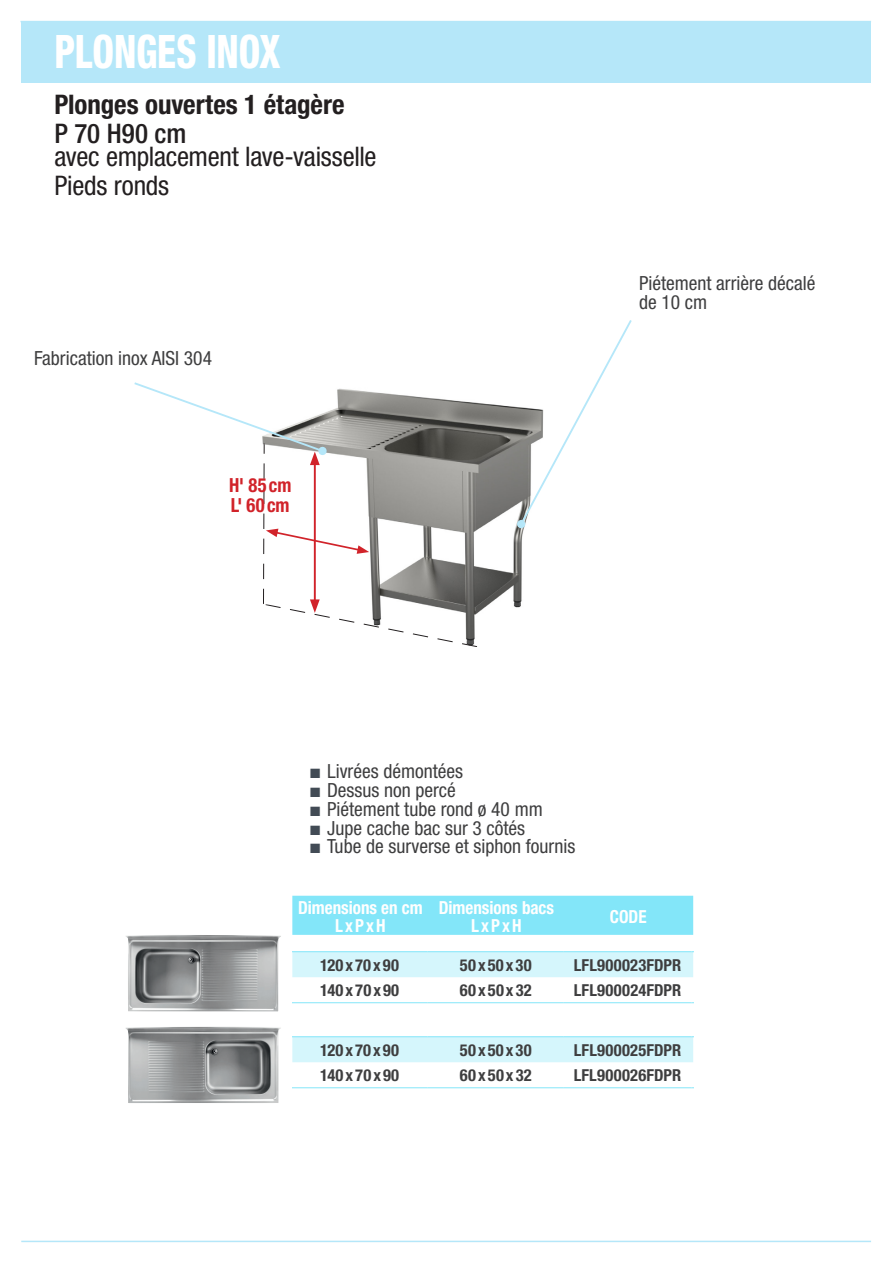
<style>
.page{position:relative;width:893px;height:1263px;background:#fff}
.page>*{position:absolute;margin:0;border:0;box-sizing:border-box;transform-origin:0 0}
.Titre_chapitre__maît{font:800 condensed 46.2px "Helvetica Neue LT Std";letter-spacing:-.005em;color:#fff;scale:.82 1}
.Titre_produit_24pt{font:condensed 27px/22.5px "Helvetica Neue LT Std";letter-spacing:-.01em;color:#231f20}
.Titre_produit_24pt-2{font:700 condensed 27px "Helvetica Neue LT Std";color:#231f20}
.Description_produits{font:condensed 19.5px/18.8px "Helvetica Neue LT Std";color:#3e3e3f}
.t1{font:700 condensed 19.5px/19.5px "Helvetica Neue LT Std";letter-spacing:.01em;color:#d1232a;scale:.95 1}
.t2{font:700 condensed 18px/18px "Helvetica Neue LT Std";color:#fff;text-align:center;scale:.95 1}
.t3{font:700 condensed 16.5px "Helvetica Neue LT Std";letter-spacing:.015em;color:#3e3e3f}
.s1{font-weight:500}
.s2{color:#424b55}
</style>
<div class="page">
<div style="left:21px;top:22px;width:850px;height:61px;background:#b5e7f9"></div>
<hr style="left:21px;top:1241px;width:850px;height:1px;background:#b5e7f9">
<hr style="left:21px;top:21px;width:850px;height:1px;background:#b5e7f9">
<div style="left:292px;top:896px;width:401px;height:39px;background:#83e6f9"></div>
<svg style="left:292px;top:951px;width:401px;height:111px"></svg>
<hr style="left:292px;top:1087px;width:136px;height:1px;background:#83e6f9">
<hr style="left:428px;top:1087px;width:136px;height:1px;background:#83e6f9">
<hr style="left:564px;top:1087px;width:127px;height:1px;background:#83e6f9">
<img style="left:477px;top:402px;width:48px;height:245px">
<svg style="left:519px;top:320px;width:113px;height:207px"></svg>
<div style="left:517px;top:520px;width:8px;height:8px;background:#b5e7f9;border-radius:50%"></div>
<svg style="left:134px;top:382px;width:343px;height:265px"></svg>
<img style="left:126px;top:935px;width:155px;height:76px">
<img style="left:125px;top:1027px;width:156px;height:76px">
<p class="Titre_chapitre__maît" style="left:54px;top:23px;width:277px">PLONGES INOX</p>
<p class="Titre_produit_24pt-2" style="left:54px;top:88px;width:292px">Plonges ouvertes 1 étagère</p>
<p class="Titre_produit_24pt" style="left:54px;top:122px;width:324px"><span class="s1">P 70 H90 cm<br></span>avec emplacement lave-vaisselle</p>
<p class="Titre_produit_24pt" style="left:54px;top:174px;width:116px">Pieds ronds</p>
<p class="Description_produits" style="left:34px;top:348px;width:180px">Fabrication inox AISI 304</p>
<p class="t1" style="left:229px;top:475px;width:67px">H' 85 cm<br>L' 60 cm</p>
<p class="Description_produits" style="left:639px;top:273px;width:178px">Piétement arrière décalé de 10 cm</p>
<p class="Description_produits" style="left:310px;top:762px;width:155px"><span class="s2">■</span> Livrées démontées</p>
<p class="Description_produits" style="left:310px;top:781px;width:147px"><span class="s2">■</span> Dessus non percé</p>
<p class="Description_produits" style="left:310px;top:799px;width:234px"><span class="s2">■</span> Piétement tube rond ø 40 mm</p>
<p class="Description_produits" style="left:310px;top:818px;width:217px"><span class="s2">■</span> Jupe cache bac sur 3 côtés</p>
<p class="Description_produits" style="left:310px;top:837px;width:267px"><span class="s2">■</span> Tube de surverse et siphon fournis</p>
<p class="t3" style="left:320px;top:765px;width:81px">200 x 70 x 90</p>
<p class="t3" style="left:320px;top:810px;width:81px">160 x 70 x 90</p>
<p class="t3" style="left:460px;top:810px;width:73px">40 x 50 x 25</p>
<p class="t3" style="left:320px;top:835px;width:81px">180 x 70 x 90</p>
<p class="t3" style="left:460px;top:835px;width:73px">50 x 50 x 30</p>
<p class="t2" style="left:298px;top:899px;width:133px">Dimensions en cm<br>L x P x H</p>
<p class="t2" style="left:439px;top:899px;width:123px">Dimensions bacs<br>L x P x H</p>
<p class="t2" style="left:610px;top:908px;width:40px">CODE</p>
<p class="t3" style="left:325px;top:957px;width:73px">70 x 70 x 90</p>
<p class="t3" style="left:460px;top:957px;width:73px">50 x 50 x 30</p>
<p class="t3" style="left:588px;top:957px;width:82px">LF900021FD</p>
<p class="t3" style="left:324px;top:976px;width:73px">80 x 70 x 90</p>
<p class="t3" style="left:461px;top:976px;width:73px">60 x 50 x 32</p>
<p class="t3" style="left:587px;top:976px;width:84px">LF900022FD</p>
<p class="t3" style="left:320px;top:955px;width:80px">120 x 70 x 90</p>
<p class="t3" style="left:460px;top:955px;width:73px">50 x 50 x 30</p>
<p class="t3" style="left:574px;top:955px;width:109px">LFL900023FDPR</p>
<p class="t3" style="left:320px;top:980px;width:81px">140 x 70 x 90</p>
<p class="t3" style="left:460px;top:980px;width:73px">60 x 50 x 32</p>
<p class="t3" style="left:574px;top:980px;width:109px">LFL900024FDPR</p>
<p class="t3" style="left:321px;top:1033px;width:80px">120 x 70 x 90</p>
<p class="t3" style="left:461px;top:1033px;width:73px">50 x 50 x 30</p>
<p class="t3" style="left:587px;top:1033px;width:84px">LF900024FD</p>
<p class="t3" style="left:321px;top:1072px;width:81px">140 x 70 x 90</p>
<p class="t3" style="left:461px;top:1072px;width:73px">60 x 50 x 32</p>
<p class="t3" style="left:587px;top:1072px;width:84px">LF900026FD</p>
<p class="t3" style="left:320px;top:1040px;width:80px">120 x 70 x 90</p>
<p class="t3" style="left:460px;top:1040px;width:73px">50 x 50 x 30</p>
<p class="t3" style="left:574px;top:1040px;width:109px">LFL900025FDPR</p>
<p class="t3" style="left:320px;top:1065px;width:81px">140 x 70 x 90</p>
<p class="t3" style="left:460px;top:1065px;width:73px">60 x 50 x 32</p>
<p class="t3" style="left:574px;top:1065px;width:109px">LFL900026FDPR</p>
</div>
